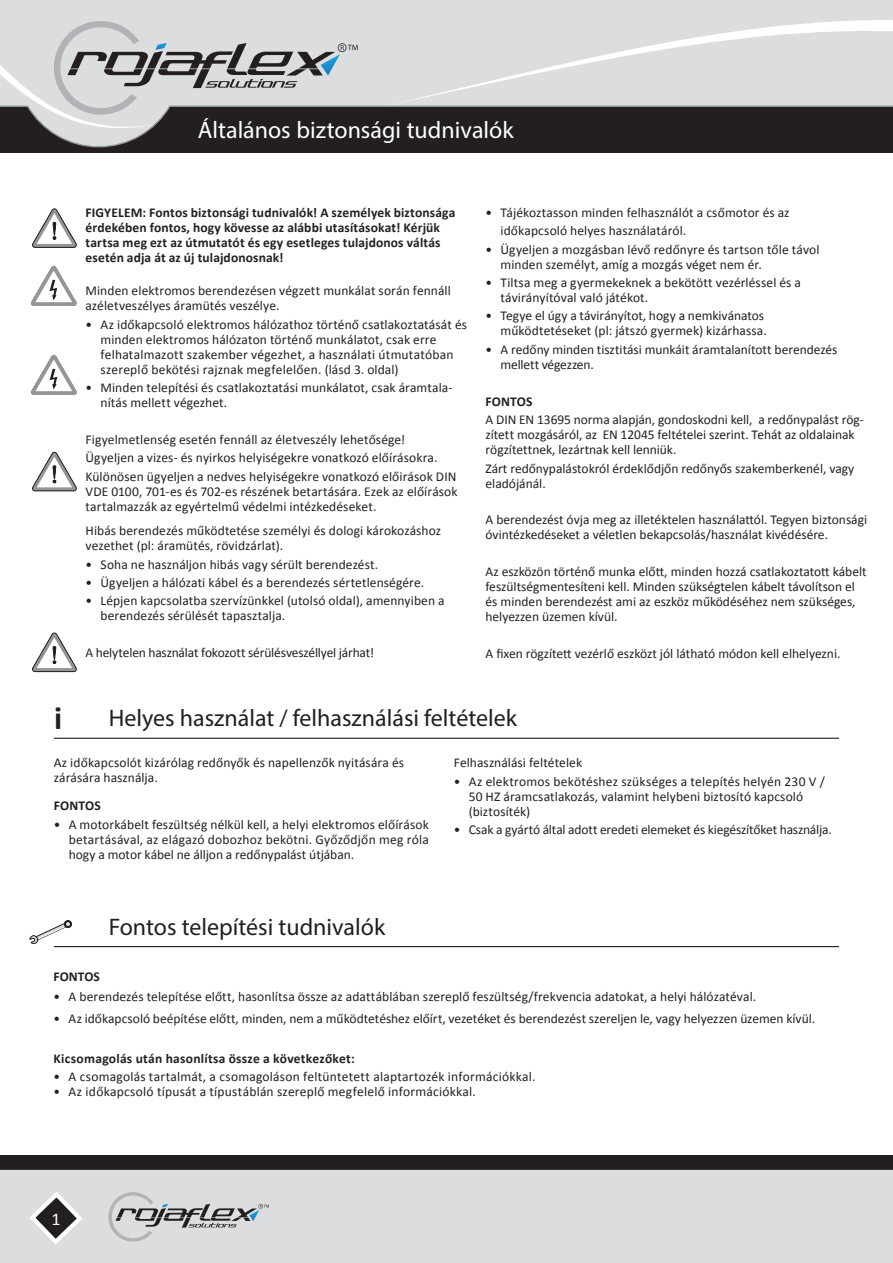
<style>
.page{position:relative;width:893px;height:1263px;background:#fff}
.page>*{position:absolute;margin:0;border:0;box-sizing:border-box;transform-origin:0 0}
.t1{font:700 33px "Calibri";color:#231f20}
.t2{font:24px "Myriad Pro";color:#231f20}
.t3{font:24px "Myriad Pro";color:#fff}
.t4{font:18px "Calibri";color:#fff}
.t5{font:13.5px/15px "Calibri";letter-spacing:.005em;color:#231f20}
.t6{font:700 13.5px/15px "Calibri";letter-spacing:.01em;color:#231f20}
.t7{font:13.5px "Calibri";letter-spacing:-.015em;color:#231f20}
</style>
<div class="page">
<div style="left:0;top:1155px;width:893px;height:62px;background:#231f20"></div>
<div style="left:0;top:1169px;width:893px;height:94px;background:#dcdddf"></div>
<div style="left:0;top:91px;width:893px;height:62px;background:#231f20"></div>
<svg style="left:47px;top:0;width:846px;height:148px"></svg>
<svg style="left:390px;top:19px;width:503px;height:129px;fill:#dcdddf"></svg>
<svg style="left:108px;top:1192px;width:161px;height:50px;background:#c1c3c5"></svg>
<svg style="left:27px;top:1189px;width:58px;height:58px"></svg>
<svg style="left:0;top:0;width:358px;height:129px;background:#b6b7b9"></svg>
<svg style="left:30px;top:920px;width:42px;height:24px"></svg>
<hr style="left:54px;top:738px;width:785px;height:1px;background:#231f20">
<hr style="left:54px;top:946px;width:785px;height:1px;background:#231f20">
<svg style="left:31px;top:266px;width:46px;height:40px"></svg>
<svg style="left:32px;top:452px;width:45px;height:39px"></svg>
<svg style="left:31px;top:355px;width:46px;height:40px"></svg>
<svg style="left:32px;top:208px;width:45px;height:39px"></svg>
<svg style="left:32px;top:633px;width:45px;height:39px"></svg>
<h2 class="t3" style="left:198px;top:116px;width:318px">Általános biztonsági tudnivalók</h2>
<p class="t6" style="left:86px;top:205px;width:371px">FIGYELEM: Fontos biztonsági tudnivalók! A személyek biztonsága érdekében fontos, hogy kövesse az alábbi utasításokat! Kérjük tartsa meg ezt az útmutatót és egy esetleges tulajdonos váltás esetén adja át az új tulajdonosnak!</p>
<p class="t5" style="left:86px;top:283px;width:367px">Minden elektromos berendezésen végzett munkálat során fennáll azéletveszélyes áramütés veszélye.</p>
<p class="t5" style="left:101px;top:317px;width:368px;text-indent:-15px">• Az időkapcsoló elektromos hálózathoz történő csatlakoztatását és minden elektromos hálózaton történő munkálatot, csak erre felhatalmazott szakember végezhet, a használati útmutatóban szereplő bekötési rajznak megfelelően. (lásd 3. oldal)</p>
<p class="t5" style="left:101px;top:380px;width:354px;text-indent:-15px">• Minden telepítési és csatlakoztatási munkálatot, csak áramtala&shy;nítás mellett végezhet.</p>
<p class="t5" style="left:86px;top:430px;width:372px;line-height:18.5px">Figyelmetlenség esetén fennáll az életveszély lehetősége!<br>Ügyeljen a vizes- és nyirkos helyiségekre vonatkozó előírásokra.<br>Különösen ügyeljen a nedves helyiségekre vonatkozó előirások DIN</p>
<p class="t5" style="left:86px;top:484px;width:374px">VDE 0100, 701-es és 702-es részének betartására. Ezek az előírások tartalmazzák az egyértelmű védelmi intézkedéseket.</p>
<p class="t5" style="left:86px;top:523px;width:357px">Hibás berendezés működtetése személyi és dologi károkozáshoz vezethet (pl: áramütés, rövidzárlat).</p>
<p class="t5" style="left:86px;top:557px;width:294px">• Soha ne használjon hibás vagy sérült berendezést.</p>
<p class="t5" style="left:86px;top:575px;width:340px">• Ügyeljen a hálózati kábel és a berendezés sértetlenségére.</p>
<p class="t5" style="left:101px;top:593px;width:346px;text-indent:-15px">• Lépjen kapcsolatba szervízünkkel (utolsó oldal), amennyiben a berendezés sérülését tapasztalja.</p>
<p class="t7" style="left:86px;top:644px;width:290px">A helytelen használat fokozott sérülésveszéllyel járhat!</p>
<p class="t5" style="left:500px;top:203px;width:291px;line-height:18.5px;text-indent:-15px">• Tájékoztasson minden felhasználót a csőmotor és az időkapcsoló helyes használatáról.</p>
<p class="t5" style="left:500px;top:242px;width:320px;text-indent:-15px">• Ügyeljen a mozgásban lévő redőnyre és tartson tőle távol minden személyt, amíg a mozgás véget nem ér.</p>
<p class="t5" style="left:500px;top:275px;width:302px;text-indent:-15px">• Tiltsa meg a gyermekeknek a bekötött vezérléssel és a távirányítóval való játékot.</p>
<p class="t5" style="left:485px;top:309px;width:283px;text-align:right">• Tegye el úgy a távirányítot, hogy a nemkivánatos működtetéseket (pl: játszó gyermek) kizárhassa.</p>
<p class="t5" style="left:500px;top:342px;width:339px;text-indent:-15px">• A redőny minden tisztitási munkáit áramtalanított berendezés mellett végezzen.</p>
<p class="t6" style="left:485px;top:394px;width:48px">FONTOS</p>
<p class="t5" style="left:485px;top:412px;width:380px">A DIN EN 13695 norma alapján, gondoskodni kell, a redőnypalást rög&shy;zített mozgásáról, az EN 12045 feltételei szerint. Tehát az oldalainak rögzítettnek, lezártnak kell lenniük.</p>
<p class="t5" style="left:485px;top:461px;width:370px">Zárt redőnypalástokról érdeklődjőn redőnyős szakemberkenél, vagy eladójánál.</p>
<p class="t5" style="left:485px;top:512px;width:383px">A berendezést óvja meg az illetéktelen használattól. Tegyen biztonsági óvintézkedéseket a véletlen bekapcsolás/használat kivédésére.</p>
<p class="t5" style="left:485px;top:564px;width:383px">Az eszközön történő munka előtt, minden hozzá csatlakoztatott kábelt feszültségmentesíteni kell. Minden szükségtelen kábelt távolítson el és minden berendezést ami az eszköz működéséhez nem szükséges, helyezzen üzemen kívül.</p>
<p class="t5" style="left:485px;top:646px;width:356px">A fixen rögzített vezérlő eszközt jól látható módon kell elhelyezni.</p>
<h1 class="t1" style="left:54px;top:697px;width:10px">i</h1>
<h2 class="t2" style="left:109px;top:703px;width:410px">Helyes használat / felhasználási feltételek</h2>
<p class="t5" style="left:54px;top:755px;width:352px">Az időkapcsolót kizárólag redőnyők és napellenzők nyitására és zárására használja.</p>
<p class="t6" style="left:54px;top:798px;width:48px">FONTOS</p>
<p class="t5" style="left:69px;top:817px;width:362px;text-align:justify;text-indent:-15px">• A motorkábelt feszültség nélkül kell, a helyi elektromos előírások betartásával, az elágazó dobozhoz bekötni. Győződjőn meg róla hogy a motor kábel ne álljon a redőnypalást útjában.</p>
<h2 class="t2" style="left:109px;top:912px;width:278px">Fontos telepítési tudnivalók</h2>
<p class="t5" style="left:454px;top:755px;width:130px">Felhasználási feltételek</p>
<p class="t5" style="left:469px;top:774px;width:358px;text-indent:-15px">• Az elektromos bekötéshez szükséges a telepítés helyén 230 V /<br>50 HZ áramcsatlakozás, valamint helybeni biztosító kapcsoló (biztosíték)</p>
<p class="t7" style="left:454px;top:821px;width:379px">• Csak a gyártó által adott eredeti elemeket és kiegészítőket használja.</p>
<p class="t6" style="left:54px;top:969px;width:48px">FONTOS</p>
<p class="t5" style="left:54px;top:989px;width:704px">• A berendezés telepítése előtt, hasonlítsa össze az adattáblában szereplő feszültség/frekvencia adatokat, a helyi hálózatéval.</p>
<p class="t5" style="left:54px;top:1011px;width:763px">• Az időkapcsoló beépítése előtt, minden, nem a működtetéshez előírt, vezetéket és berendezést szereljen le, vagy helyezzen üzemen kívül.</p>
<p class="t6" style="left:54px;top:1051px;width:303px">Kicsomagolás után hasonlítsa össze a következőket:</p>
<p class="t5" style="left:54px;top:1069px;width:483px">• A csomagolás tartalmát, a csomagoláson feltüntetett alaptartozék információkkal.</p>
<p class="t5" style="left:54px;top:1084px;width:424px">• Az időkapcsoló típusát a típustáblán szereplő megfelelő információkkal.</p>
<h3 class="t4" style="left:52px;top:1207px;width:11px">1</h3>
</div>
